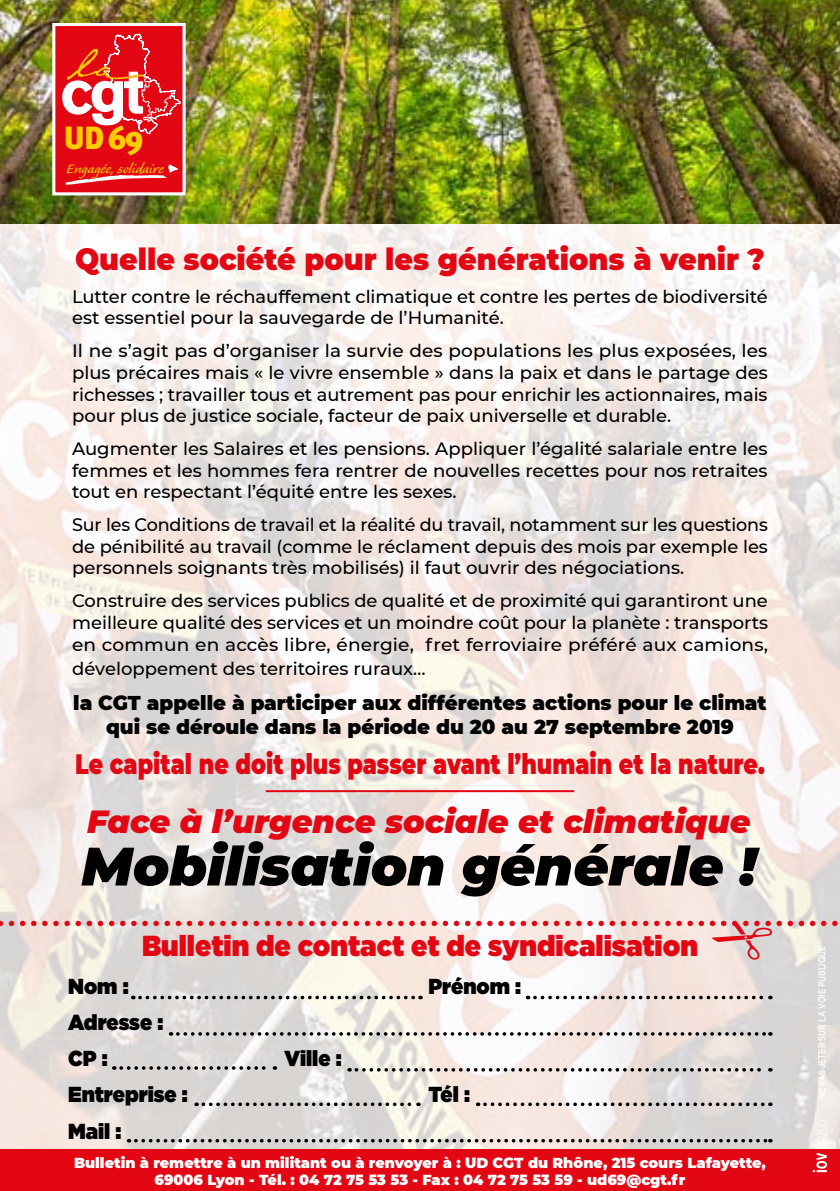
<style>
.page{position:relative;width:840px;height:1191px;background:#fff}
.page>*{position:absolute;margin:0;border:0;box-sizing:border-box;transform-origin:0 0}
.t1{font:italic 900 54px "Montserrat";color:#000}
.t2{font:italic 900 32px "Montserrat";color:#e30613}
.t3{font:900 32px "Meta Plus";color:#fc0}
.t4{font:900 30px "Montserrat";color:#e30613;scale:.95 1}
.t5{font:900 29px "Gotham";color:#e30613;scale:.94 1}
.t6{font:900 28px "Montserrat";color:#e30613;scale:.79 1}
.t7{font:900 21.6px/36.2px "Gotham";color:#000;scale:.94 1}
.t8{font:900 20px/24px "Montserrat";color:#000;text-align:center}
.t9{font:500 18px/21.6px "Montserrat";color:#000;text-align:justify}
.t10{font:17.2px "Caliban Std";color:#fc0;scale:1.1 1}
.t11{font:900 14.4px/17.4px "Montserrat";color:#fff;text-align:center}
.t12{font:500 10px "Gotham";color:#fff;scale:.77 1}
</style>
<div class="page">
<img style="left:0;top:223px;width:839px;height:926px">
<svg style="left:0;top:920px;width:840px;height:39px;background:#ebd5d1"></svg>
<svg style="left:140px;top:995px;width:281px;height:4px"></svg>
<svg style="left:121px;top:1066px;width:154px;height:3px"></svg>
<svg style="left:203px;top:1102px;width:216px;height:4px"></svg>
<svg style="left:484px;top:1102px;width:286px;height:4px"></svg>
<svg style="left:178px;top:1032px;width:592px;height:3px;background:#8e8b89"></svg>
<svg style="left:136px;top:1138px;width:634px;height:4px;background:#9a9694"></svg>
<svg style="left:534px;top:995px;width:236px;height:4px"></svg>
<svg style="left:356px;top:1068px;width:414px;height:3px"></svg>
<img style="left:0;top:0;width:839px;height:223px">
<div style="left:0;top:1149px;width:839px;height:42px;background:#e30613"></div>
<svg style="left:812px;top:1116px;width:14px;height:56px"></svg>
<div style="left:54px;top:25px;width:129px;height:169px;background:#e30613"></div>
<svg style="left:65px;top:164px;width:113px;height:21px"></svg>
<svg style="left:62px;top:34px;width:118px;height:100px"></svg>
<div style="left:52px;top:23px;width:133px;height:172px;border:3px solid #fff"></div>
<hr style="left:266px;top:790px;width:308px;height:2px;background:#e30613">
<h2 class="t3" style="left:64px;top:119px;width:81px">UD 69</h2>
<p class="t10" style="left:67px;top:160px;width:90px">Engagée, solidaire</p>
<h3 class="t4" style="left:75px;top:237px;width:727px">Quelle société pour les générations à venir ?</h3>
<p class="t9" style="left:72px;top:285px;width:696px">Lutter contre le réchauffement climatique et contre les pertes de biodiversité est essentiel pour la sauvegarde de l’Humanité.</p>
<p class="t9" style="left:72px;top:339px;width:697px">Il ne s’agit pas d’organiser la survie des populations les plus exposées, les plus précaires mais « le vivre ensemble » dans la paix et dans le partage des richesses ; travailler tous et autrement pas pour enrichir les actionnaires, mais pour plus de justice sociale, facteur de paix universelle et durable.</p>
<p class="t9" style="left:72px;top:437px;width:696px">Augmenter les Salaires et les pensions. Appliquer l’égalité salariale entre les femmes et les hommes fera rentrer de nouvelles recettes pour nos retraites tout en respectant l’équité entre les sexes.</p>
<p class="t9" style="left:72px;top:513px;width:697px">Sur les Conditions de travail et la réalité du travail, notamment sur les questions de pénibilité au travail (comme le réclament depuis des mois par exemple les personnels soignants très mobilisés) il faut ouvrir des négociations.</p>
<p class="t9" style="left:72px;top:589px;width:697px">Construire des services publics de qualité et de proximité qui garantiront une meilleure qualité des services et un moindre coût pour la planète : transports en commun en accès libre, énergie, fret ferroviaire préféré aux camions,</p>
<p class="t9" style="left:72px;top:656px;width:355px">développement des territoires ruraux…</p>
<p class="t8" style="left:73px;top:689px;width:694px">la CGT appelle à participer aux différentes actions pour le climat qui se déroule dans la période du 20 au 27 septembre 2019</p>
<h3 class="t6" style="left:75px;top:743px;width:873px">Le capital ne doit plus passer avant l’humain et la nature.</h3>
<h2 class="t2" style="left:87px;top:798px;width:664px">Face à l’urgence sociale et climatique</h2>
<h1 class="t1" style="left:81px;top:825px;width:676px">Mobilisation générale !</h1>
<h3 class="t5" style="left:142px;top:925px;width:592px">Bulletin de contact et de syndicalisation</h3>
<p class="t7" style="left:68px;top:967px;width:66px">Nom :</p>
<p class="t7" style="left:428px;top:967px;width:100px">Prénom :</p>
<p class="t7" style="left:68px;top:1003px;width:103px">Adresse :<br>CP :</p>
<p class="t7" style="left:284px;top:1040px;width:63px">Ville :</p>
<p class="t7" style="left:68px;top:1076px;width:129px">Entreprise :</p>
<p class="t7" style="left:428px;top:1076px;width:46px">Tél :</p>
<p class="t7" style="left:68px;top:1112px;width:58px">Mail :</p>
<p class="t11" style="left:74px;top:1153px;width:693px">Bulletin à remettre à un militant ou à renvoyer à : UD CGT du Rhône, 215 cours Lafayette,<br>69006 Lyon - Tél. : 04 72 75 53 53 - Fax : 04 72 75 53 59 - ud69@cgt.fr</p>
<p class="t12" style="left:814px;top:1099px;width:201px;rotate:-90deg">NE PAS JETER SUR LA VOIE PUBLIQUE</p>
</div>
